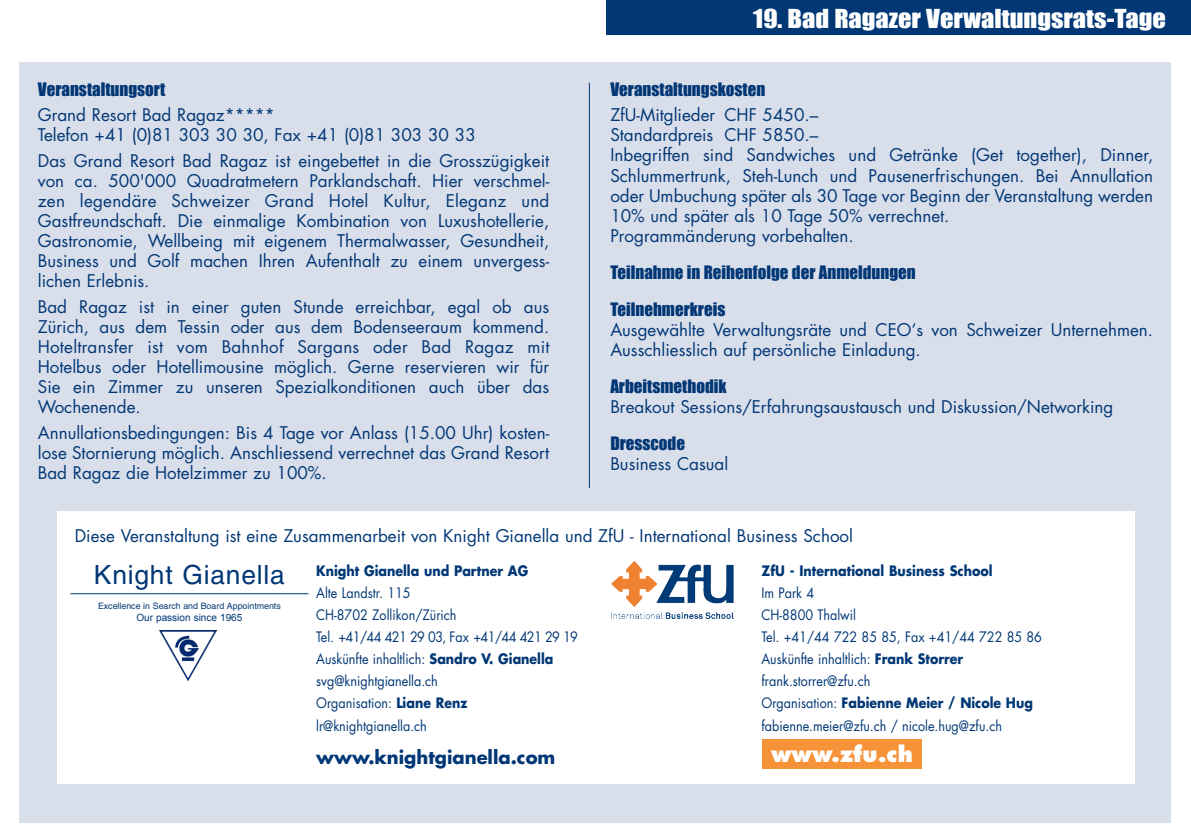
<style>
.page{position:relative;width:1191px;height:840px;background:#fff}
.page>*{position:absolute;margin:0;border:0;box-sizing:border-box;transform-origin:0 0}
.t1{font:26.4px "Helvetica";letter-spacing:.03em;color:#013775}
.t2{font:24px "Impact";color:#fff;scale:1.1 1}
.t3{font:800 21.6px "Futura";color:#fff}
.t4{font:700 18px "Futura";color:#013775}
.sub-head_a4{font:17px/20px "Futura";color:#013775;text-align:justify}
.Text_a4{font:17px/20px "Futura";color:#013775;text-align:justify}
.Text_a4-2{font:17px "Impact";color:#013775}
.sub-head_a4-2{font:17px "Impact";color:#013775}
.t5{font:14px/22px "Futura";color:#013775;scale:.9 1}
.t6{font:700 14px/22px "Futura";color:#013775;scale:.9 1}
.t7{font:10px "Arial";color:#013775}
.t8{font:8.8px "Helvetica";color:#013775}
.s1{font-weight:400}
.s2{font-weight:700}
</style>
<div class="page">
<div style="left:607px;top:0;width:584px;height:34px;background:#013775"></div>
<div style="left:20px;top:62px;width:1151px;height:760px;background:#d9deeb"></div>
<div style="left:57px;top:510px;width:1077px;height:272px;background:#fff"></div>
<hr style="left:70px;top:593px;width:238px;height:1px;background:#013775">
<div style="left:762px;top:739px;width:159px;height:29px;background:#f69238"></div>
<img style="left:160px;top:630px;width:57px;height:50px">
<img style="left:611px;top:561px;width:123px;height:58px">
<hr style="left:589px;top:83px;width:1px;height:405px;background:#013775">
<p class="Text_a4-2" style="left:38px;top:76px;width:129px">Veranstaltungsort</p>
<p class="sub-head_a4" style="left:38px;top:105px;width:239px">Grand Resort Bad Ragaz*****</p>
<p class="sub-head_a4" style="left:38px;top:125px;width:439px">Telefon +41 (0)81 303 30 30, Fax +41 (0)81 303 30 33</p>
<p class="sub-head_a4" style="left:38px;top:150px;width:513px">Das Grand Resort Bad Ragaz ist eingebettet in die Grosszügigkeit von ca. 500'000 Quadratmetern Parklandschaft. Hier verschmel&shy;zen legendäre Schweizer Grand Hotel Kultur, Eleganz und Gastfreundschaft. Die einmalige Kombination von Luxushotellerie, Gastronomie, Wellbeing mit eigenem Thermalwasser, Gesundheit, Business und Golf machen Ihren Aufenthalt zu einem unvergess&shy;lichen Erlebnis.</p>
<p class="sub-head_a4" style="left:38px;top:296px;width:513px">Bad Ragaz ist in einer guten Stunde erreichbar, egal ob aus Zürich, aus dem Tessin oder aus dem Bodenseeraum kommend.<br>Hoteltransfer ist vom Bahnhof Sargans oder Bad Ragaz mit Hotelbus oder Hotellimousine möglich. Gerne reservieren wir für Sie ein Zimmer zu unseren Spezialkonditionen auch über das Wochenende.</p>
<p class="sub-head_a4" style="left:38px;top:422px;width:513px">Annullationsbedingungen: Bis 4 Tage vor Anlass (15.00 Uhr) kosten&shy;lose Stornierung möglich. Anschliessend verrechnet das Grand Resort Bad Ragaz die Hotelzimmer zu 100%.</p>
<p class="t2" style="left:753px;top:0;width:377px">19. Bad Ragazer Verwaltungsrats-Tage</p>
<p class="sub-head_a4-2" style="left:610px;top:76px;width:156px">Veranstaltungskosten</p>
<p class="Text_a4" style="left:610px;top:105px;width:209px">ZfU-Mitglieder CHF 5450.–</p>
<p class="Text_a4" style="left:610px;top:125px;width:209px">Standardpreis CHF 5850.–</p>
<p class="Text_a4" style="left:610px;top:145px;width:544px">Inbegriffen sind Sandwiches und Getränke (Get together), Dinner, Schlummertrunk, Steh-Lunch und Pausenerfrischungen. Bei Annullation oder Umbuchung später als 30 Tage vor Beginn der Veranstaltung werden 10% und später als 10 Tage 50% verrechnet.</p>
<p class="Text_a4" style="left:610px;top:225px;width:245px">Programmänderung vorbehalten.</p>
<p class="Text_a4-2" style="left:610px;top:258px;width:307px">Teilnahme in Reihenfolge der Anmeldungen</p>
<p class="Text_a4-2" style="left:610px;top:295px;width:117px">Teilnehmerkreis</p>
<p class="sub-head_a4" style="left:610px;top:319px;width:544px">Ausgewählte Verwaltungsräte und CEO‘s von Schweizer Unternehmen.<br>Ausschliesslich auf persönliche Einladung.</p>
<p class="Text_a4-2" style="left:610px;top:372px;width:118px">Arbeitsmethodik</p>
<p class="Text_a4" style="left:610px;top:396px;width:504px">Breakout Sessions/Erfahrungsaustausch und Diskussion/Networking</p>
<p class="Text_a4-2" style="left:610px;top:429px;width:76px">Dresscode</p>
<p class="sub-head_a4" style="left:610px;top:453px;width:119px">Business Casual</p>
<p class="sub-head_a4" style="left:75px;top:525px;width:780px">Diese Veranstaltung ist eine Zusammenarbeit von Knight Gianella und ZfU - International Business School</p>
<p class="t6" style="left:316px;top:559px;width:237px">Knight Gianella und Partner AG<br><span class="s1">Alte Landstr. 115</span></p>
<p class="t5" style="left:316px;top:603px;width:292px">CH-8702 Zollikon/Zürich<br>Tel. +41/44 421 29 03, Fax +41/44 421 29 19<br>Auskünfte inhaltlich: <span class="s2">Sandro V. Gianella </span>svg@knightgianella.ch<br>Organisation: <span class="s2">Liane Renz</span></p>
<p class="t5" style="left:316px;top:713px;width:124px">lr@knightgianella.ch</p>
<p class="t4" style="left:316px;top:744px;width:241px">www.knightgianella.com</p>
<p class="t1" style="left:94px;top:559px;width:192px">Knight Gianella</p>
<p class="t8" style="left:98px;top:600px;width:184px">Excellence in Search and Board Appointments</p>
<p class="t7" style="left:136px;top:610px;width:107px">Our passion since 1965</p>
<p class="t6" style="left:761px;top:559px;width:258px">ZfU - International Business School<br><span class="s1">Im Park 4</span></p>
<p class="t5" style="left:761px;top:603px;width:106px">CH-8800 Thalwil</p>
<p class="t5" style="left:761px;top:625px;width:313px">Tel. +41/44 722 85 85, Fax +41/44 722 85 86<br>Auskünfte inhaltlich: <span class="s2">Frank Storrer </span>frank.storrer@zfu.ch</p>
<p class="t6" style="left:761px;top:691px;width:303px"><span class="s1">Organisation:</span> Fabienne Meier / Nicole Hug</p>
<p class="t5" style="left:761px;top:713px;width:269px">fabienne.meier@zfu.ch / nicole.hug@zfu.ch</p>
<p class="t3" style="left:771px;top:740px;width:143px">www.zfu.ch</p>
</div>
